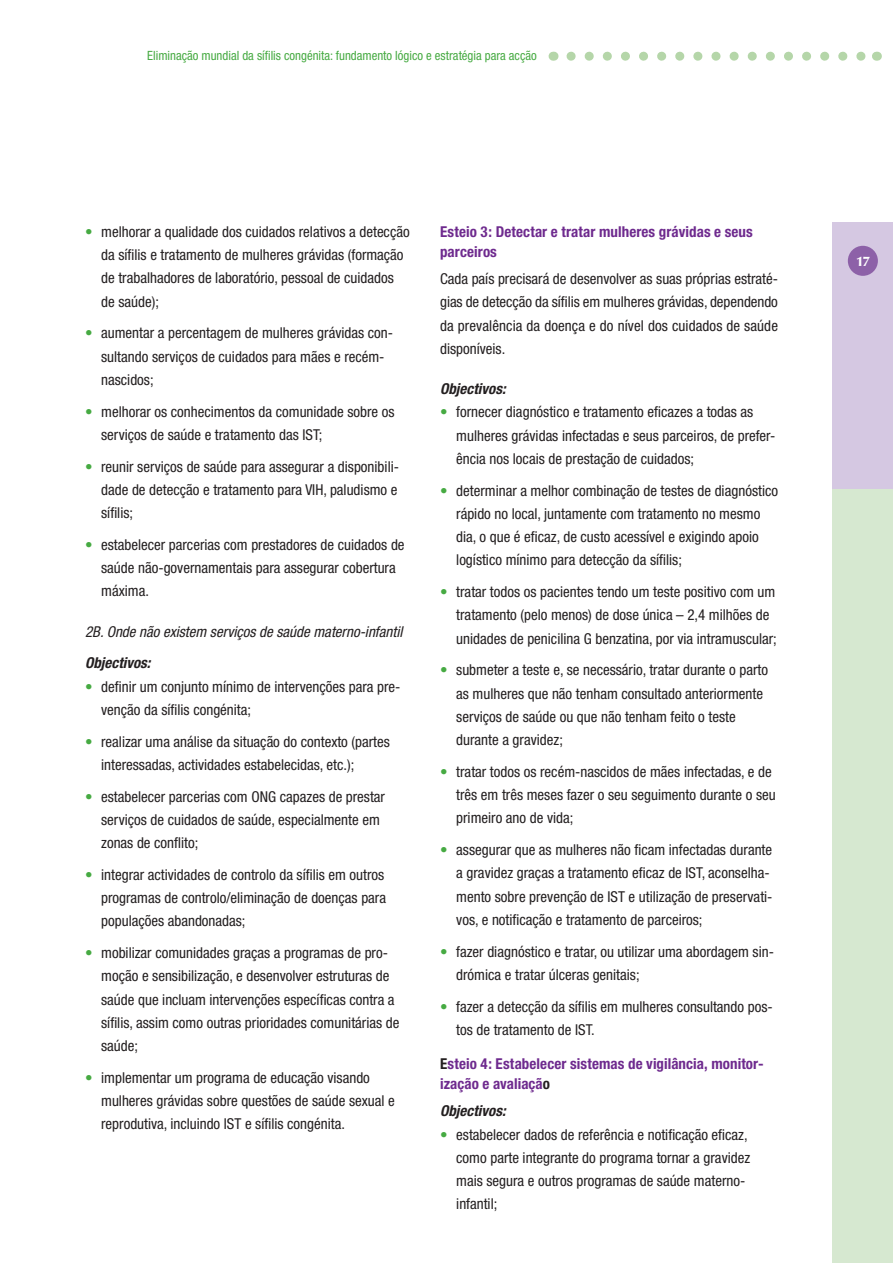
<style>
.page{position:relative;width:893px;height:1263px;background:#fff}
.page>*{position:absolute;margin:0;border:0;box-sizing:border-box;transform-origin:0 0}
.t1{font:condensed 15px/23.2px "Helvetica Neue";color:#231f20}
.t2{font:700 condensed 15px/19.5px "Helvetica Neue";letter-spacing:.005em;color:#6e2a8e}
.t3{font:italic condensed 15px "Helvetica Neue";color:#231f20}
.t4{font:italic 700 condensed 15px "Helvetica Neue";color:#231f20}
.t5{font:900 13.5px "Optima LT Std";color:#fff}
.t6{font:condensed 12.75px "Helvetica Neue";color:#46aa42}
.s1{color:#46aa42}
.s2{color:#231f20}
</style>
<div class="page">
<div style="left:833px;top:223px;width:60px;height:270px;background:#d5c8e2"></div>
<div style="left:848px;top:246px;width:30px;height:30px;background:#8d61a8;border-radius:50%"></div>
<svg style="left:571px;top:52px;width:295px;height:9px"></svg>
<div style="left:833px;top:489px;width:60px;height:774px;background:#d6e8d0"></div>
<p class="t6" style="left:147px;top:48px;width:391px">Eliminação mundial da sífilis congénita: fundamento lógico e estratégia para acção</p>
<p class="t1" style="left:101px;top:220px;width:310px;text-indent:-16px"><span class="s1">•</span> melhorar a qualidade dos cuidados relativos a detecção da sífilis e tratamento de mulheres grávidas (formação de trabalhadores de laboratório, pessoal de cuidados de saúde);</p>
<p class="t1" style="left:101px;top:321px;width:293px;text-indent:-16px"><span class="s1">•</span> aumentar a percentagem de mulheres grávidas con&shy;sultando serviços de cuidados para mães e recém&shy;nascidos;</p>
<p class="t1" style="left:101px;top:399px;width:295px;text-indent:-16px"><span class="s1">•</span> melhorar os conhecimentos da comunidade sobre os serviços de saúde e tratamento das IST;</p>
<p class="t1" style="left:101px;top:454px;width:299px;text-align:justify;text-indent:-16px"><span class="s1">•</span> reunir serviços de saúde para assegurar a disponibili&shy;dade de detecção e tratamento para VIH, paludismo e sífilis;</p>
<p class="t1" style="left:101px;top:533px;width:305px;text-indent:-16px"><span class="s1">•</span> estabelecer parcerias com prestadores de cuidados de saúde não-governamentais para assegurar cobertura máxima.</p>
<p class="t3" style="left:85px;top:623px;width:319px">2B. Onde não existem serviços de saúde materno-infantil</p>
<p class="t4" style="left:85px;top:654px;width:67px">Objectivos:</p>
<p class="t1" style="left:101px;top:675px;width:301px;text-indent:-16px"><span class="s1">•</span> definir um conjunto mínimo de intervenções para pre&shy;venção da sífilis congénita;</p>
<p class="t1" style="left:101px;top:730px;width:290px;text-indent:-16px"><span class="s1">•</span> realizar uma análise da situação do contexto (partes interessadas, actividades estabelecidas, etc.);</p>
<p class="t1" style="left:101px;top:785px;width:285px;text-indent:-16px"><span class="s1">•</span> estabelecer parcerias com ONG capazes de prestar serviços de cuidados de saúde, especialmente em zonas de conflito;</p>
<p class="t1" style="left:101px;top:863px;width:286px;text-align:justify;text-indent:-16px"><span class="s1">•</span> integrar actividades de controlo da sífilis em outros programas de controlo/eliminação de doenças para populações abandonadas;</p>
<p class="t1" style="left:101px;top:941px;width:300px;text-indent:-16px"><span class="s1">•</span> mobilizar comunidades graças a programas de pro&shy;moção e sensibilização, e desenvolver estruturas de saúde que incluam intervenções específicas contra a sífilis, assim como outras prioridades comunitárias de saúde;</p>
<p class="t1" style="left:101px;top:1066px;width:295px;text-indent:-16px"><span class="s1">•</span> implementar um programa de educação visando mulheres grávidas sobre questões de saúde sexual e reprodutiva, incluindo IST e sífilis congénita.</p>
<p class="t2" style="left:440px;top:222px;width:314px">Esteio 3: Detectar e tratar mulheres grávidas e seus parceiros</p>
<p class="t1" style="left:440px;top:267px;width:339px;text-align:justify">Cada país precisará de desenvolver as suas próprias estraté&shy;gias de detecção da sífilis em mulheres grávidas, dependendo da prevalência da doença e do nível dos cuidados de saúde disponíveis.</p>
<p class="t4" style="left:440px;top:380px;width:67px">Objectivos:</p>
<p class="t1" style="left:456px;top:400px;width:321px;text-indent:-16px"><span class="s1">•</span> fornecer diagnóstico e tratamento eficazes a todas as mulheres grávidas infectadas e seus parceiros, de prefer&shy;ência nos locais de prestação de cuidados;</p>
<p class="t1" style="left:456px;top:478px;width:323px;text-indent:-16px"><span class="s1">•</span> determinar a melhor combinação de testes de diagnóstico rápido no local, juntamente com tratamento no mesmo dia, o que é eficaz, de custo acessível e exigindo apoio logístico mínimo para detecção da sífilis;</p>
<p class="t1" style="left:456px;top:580px;width:322px;text-indent:-16px"><span class="s1">•</span> tratar todos os pacientes tendo um teste positivo com um tratamento (pelo menos) de dose única – 2,4 milhões de unidades de penicilina G benzatina, por via intramuscular;</p>
<p class="t1" style="left:456px;top:658px;width:313px;text-indent:-16px"><span class="s1">•</span> submeter a teste e, se necessário, tratar durante o parto as mulheres que não tenham consultado anteriormente serviços de saúde ou que não tenham feito o teste durante a gravidez;</p>
<p class="t1" style="left:456px;top:760px;width:321px;text-indent:-16px"><span class="s1">•</span> tratar todos os recém-nascidos de mães infectadas, e de três em três meses fazer o seu seguimento durante o seu primeiro ano de vida;</p>
<p class="t1" style="left:456px;top:838px;width:318px;text-indent:-16px"><span class="s1">•</span> assegurar que as mulheres não ficam infectadas durante a gravidez graças a tratamento eficaz de IST, aconselha&shy;mento sobre prevenção de IST e utilização de preservati&shy;vos, e notificação e tratamento de parceiros;</p>
<p class="t1" style="left:456px;top:940px;width:319px;text-indent:-16px"><span class="s1">•</span> fazer diagnóstico e tratar, ou utilizar uma abordagem sin&shy;drómica e tratar úlceras genitais;</p>
<p class="t1" style="left:456px;top:995px;width:318px;text-indent:-16px"><span class="s1">•</span> fazer a detecção da sífilis em mulheres consultando pos&shy;tos de tratamento de IST.</p>
<p class="t2" style="left:440px;top:1054px;width:325px"><span class="s2">E</span>steio 4: Estabelecer sistemas de vigilância, monitor&shy;ização e avaliaçã<span class="s2">o</span></p>
<p class="t4" style="left:440px;top:1102px;width:67px">Objectivos:</p>
<p class="t1" style="left:456px;top:1122px;width:296px;text-indent:-16px"><span class="s1">•</span> estabelecer dados de referência e notificação eficaz, como parte integrante do programa tornar a gravidez mais segura e outros programas de saúde materno&shy;infantil;</p>
<p class="t5" style="left:856px;top:254px;width:15px">17</p>
</div>
